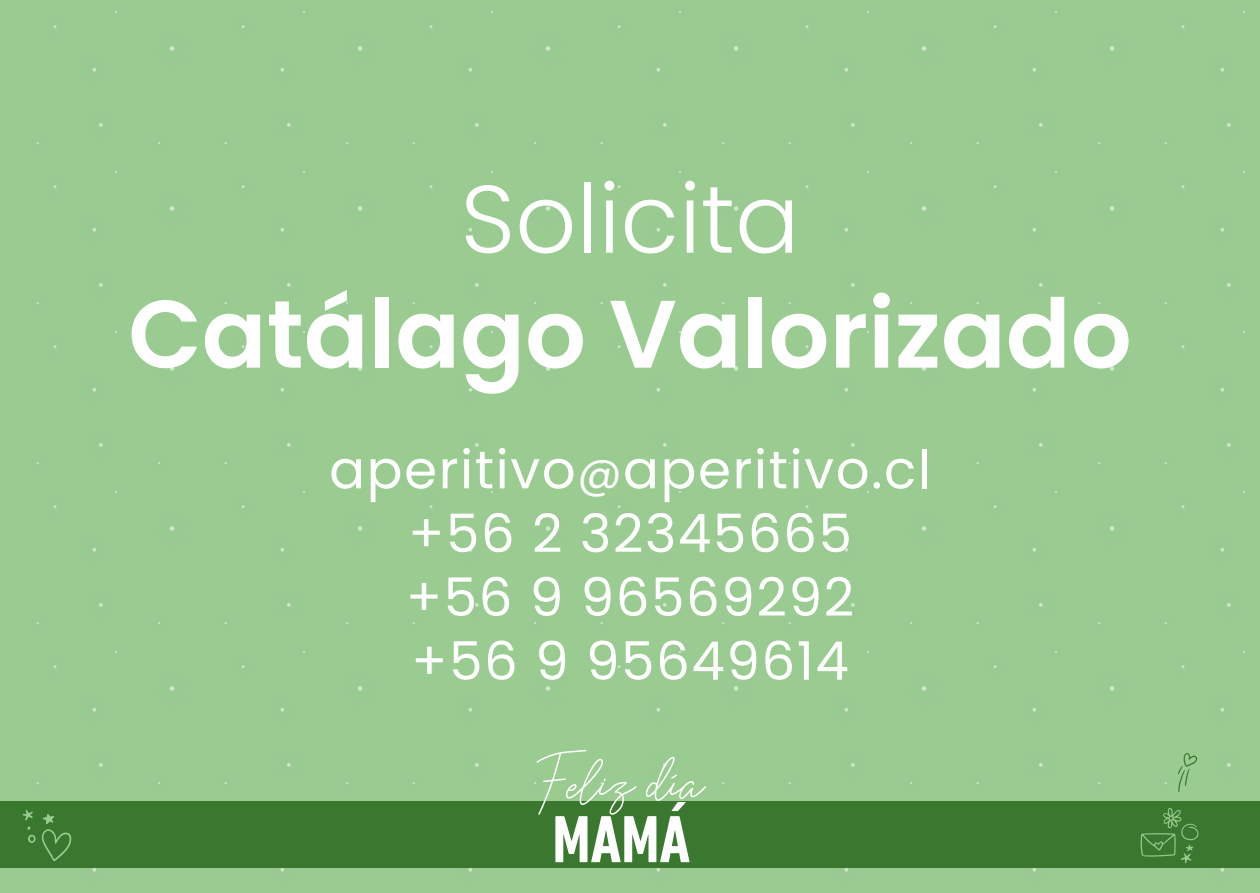
<style>
.page{position:relative;width:1260px;height:893px;background:#fff}
.page>*{position:absolute;margin:0;border:0;box-sizing:border-box;transform-origin:0 0}
.t1{font:600 95.7px "Poppins";color:#fff}
.t2{font:300 95.7px "Poppins";color:#fff}
.t3{font:53.1px/63.8px "Poppins";letter-spacing:.03em;color:#fff;text-align:center}
.s1{font-size:43.8px}
</style>
<div class="page">
<div style="left:0;top:0;width:1260px;height:892px;background:#9acb91"></div>
<svg style="left:1178px;top:753px;width:19px;height:39px"></svg>
<div style="left:0;top:801px;width:1260px;height:66px;background:#3a7830"></div>
<svg style="left:537px;top:749px;width:169px;height:113px"></svg>
<svg style="left:1141px;top:808px;width:58px;height:55px"></svg>
<svg style="left:23px;top:810px;width:48px;height:51px"></svg>
<h1 class="t2" style="left:460px;top:164px;width:341px">Solicita</h1>
<h1 class="t1" style="left:128px;top:278px;width:1005px">Catálago Valorizado</h1>
<p class="t3" style="left:329px;top:438px;width:603px">aperitivo<span class="s1">@</span>aperitivo.cl +56 2 32345665<br>+56 9 96569292<br>+56 9 95649614</p>
</div>
